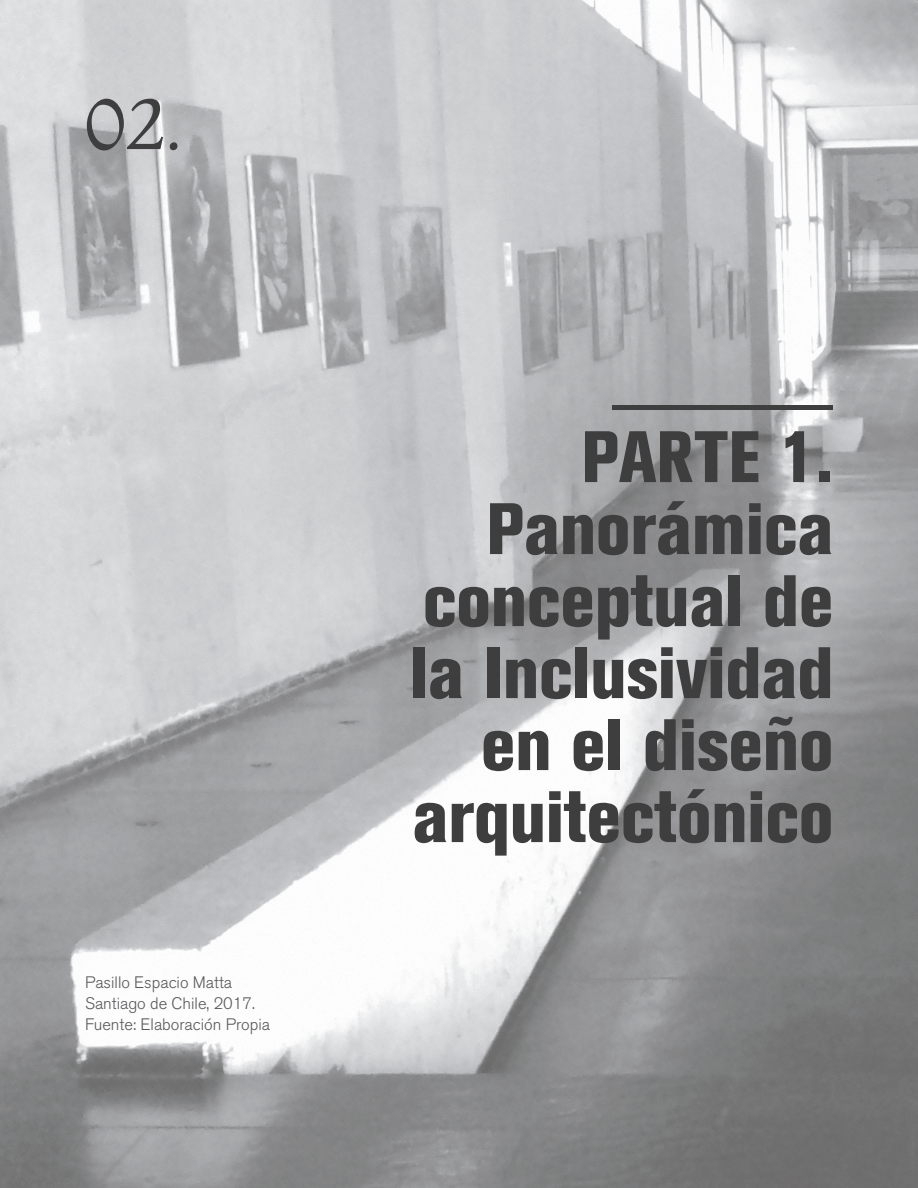
<style>
.page{position:relative;width:918px;height:1188px;background:#fff}
.page>*{position:absolute;margin:0;border:0;box-sizing:border-box;transform-origin:0 0}
.t1{font:800 condensed 72px/72px "Akzidenz Grotesk BQ";color:#3e3e3f;text-align:right}
.t2{font:72px "Montaga";color:#3e3e3f}
.t3{font:300 16.5px/21px "Akzidenz Grotesk BQ";color:#57585a}
</style>
<div class="page">
<img style="left:0;top:0;width:918px;height:1188px">
<hr style="left:612px;top:406px;width:221px;height:4px;background:#3e3e3f">
<p class="t2" style="left:85px;top:79px;width:98px">02.</p>
<p class="t3" style="left:85px;top:973px;width:187px">Pasillo Espacio Matta<br>Santiago de Chile, 2017.<br>Fuente: Elaboración Propia</p>
<p class="t1" style="left:410px;top:421px;width:425px">Parte 1.<br>Panorámica conceptual de la Inclusividad en el diseño arquitectónico</p>
</div>
